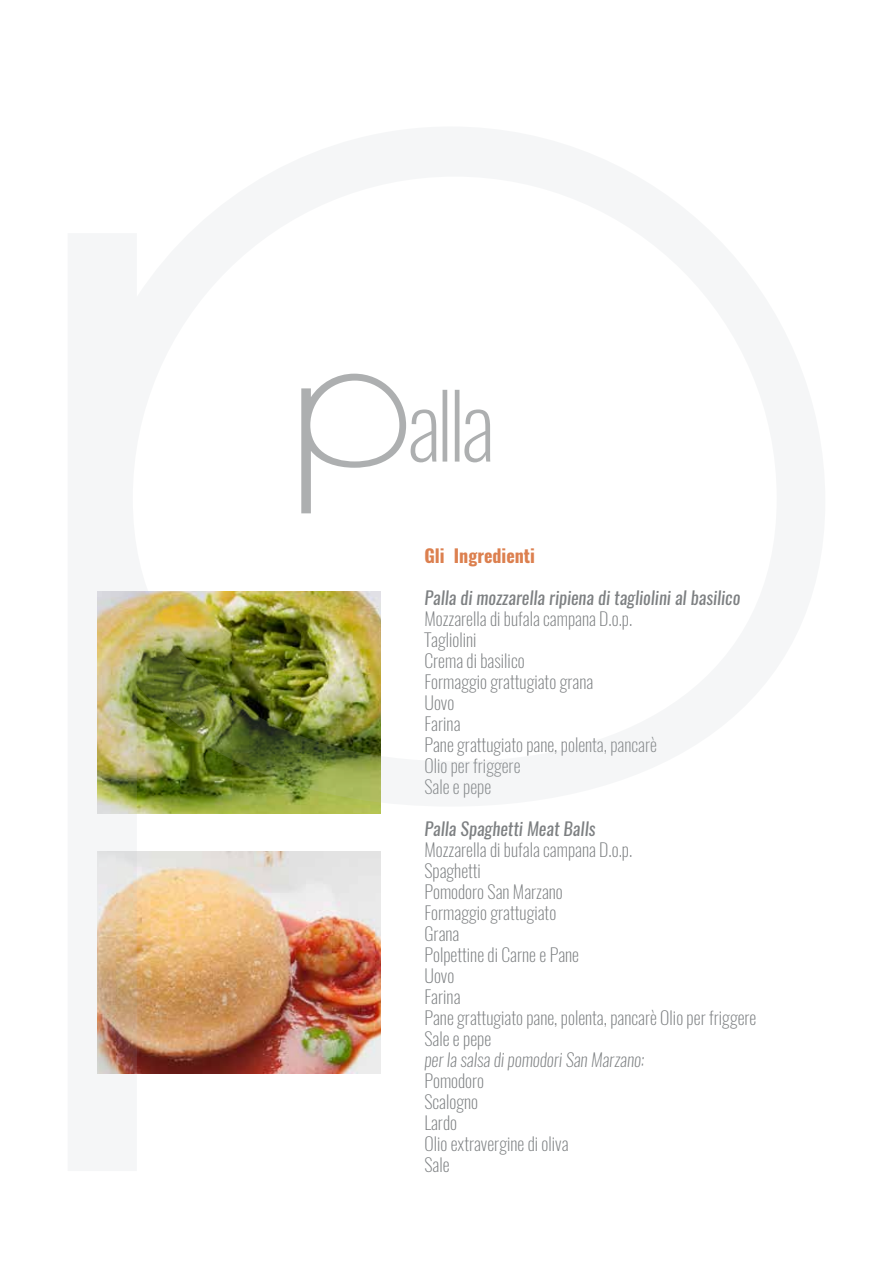
<style>
.page{position:relative;width:893px;height:1263px;background:#fff}
.page>*{position:absolute;margin:0;border:0;box-sizing:border-box;transform-origin:0 0}
.t1{font:200 18px/21px "Oswald";color:#7d8082}
.t2{font:italic 18px "Oswald";color:#7d8082}
.t3{font:italic 200 18px "Oswald";color:#7d8082}
.t4{font:700 18px "Oswald";color:#dc804f}
</style>
<div class="page">
<img style="left:97px;top:373px;width:394px;height:701px">
<p class="t4" style="left:424px;top:543px;width:112px">Gli Ingredienti</p>
<p class="t2" style="left:424px;top:585px;width:317px">Palla di mozzarella ripiena di tagliolini al basilico</p>
<p class="t1" style="left:424px;top:608px;width:234px">Mozzarella di bufala campana D.o.p.<br>Tagliolini<br>Crema di basilico<br>Formaggio grattugiato grana<br>Uovo<br>Farina<br>Pane grattugiato pane, polenta, pancarè<br>Olio per friggere<br>Sale e pepe</p>
<p class="t2" style="left:424px;top:816px;width:173px">Palla Spaghetti Meat Balls</p>
<p class="t1" style="left:424px;top:839px;width:334px">Mozzarella di bufala campana D.o.p.<br>Spaghetti<br>Pomodoro San Marzano<br>Formaggio grattugiato<br>Grana<br>Polpettine di Carne e Pane<br>Uovo<br>Farina<br>Pane grattugiato pane, polenta, pancarè Olio per friggere<br>Sale e pepe</p>
<p class="t3" style="left:424px;top:1047px;width:221px">per la salsa di pomodori San Marzano:</p>
<p class="t1" style="left:424px;top:1070px;width:146px">Pomodoro<br>Scalogno<br>Lardo<br>Olio extravergine di oliva<br>Sale</p>
</div>
